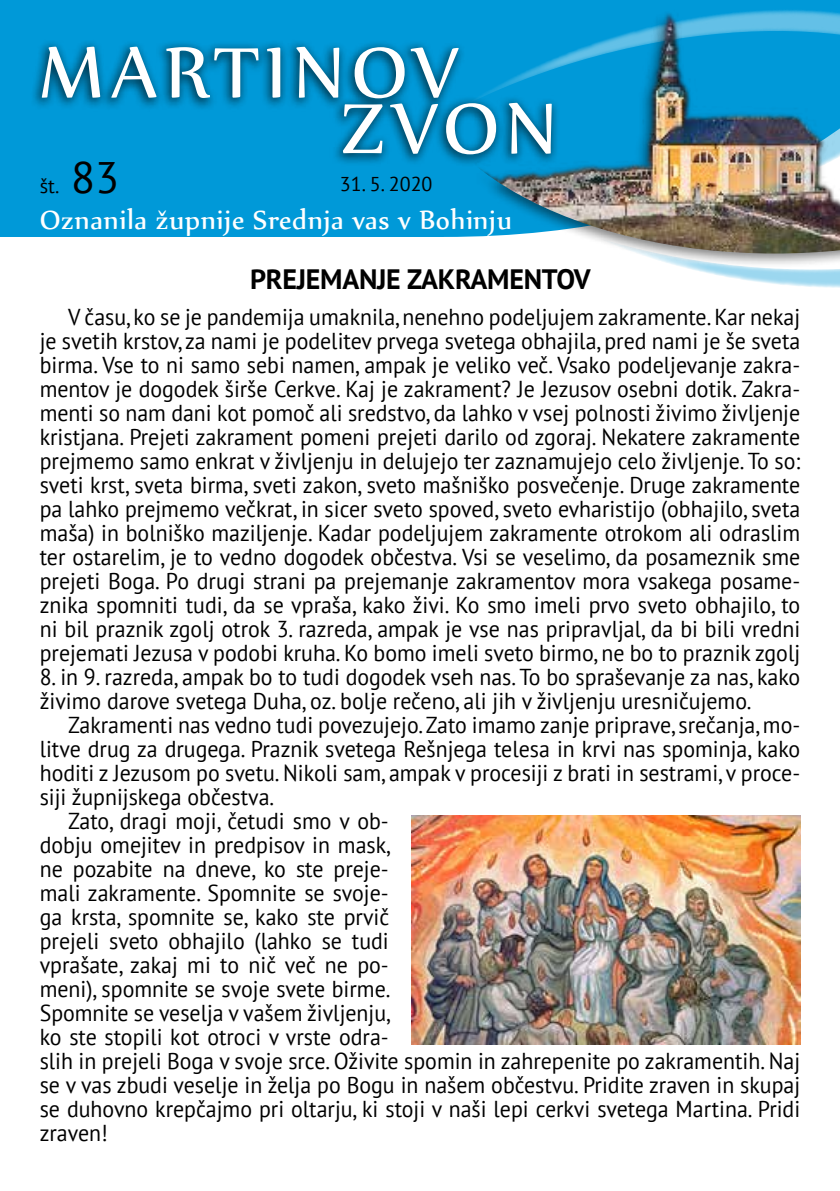
<style>
.page{position:relative;width:840px;height:1191px;background:#fff}
.page>*{position:absolute;margin:0;border:0;box-sizing:border-box;transform-origin:0 0}
.t1{font:86px "Nyala";letter-spacing:.075em;color:#fff}
.t2{font:32px "Nyala";letter-spacing:.02em;color:#fff}
.t3{font:700 28px "PT Sans";letter-spacing:-.01em;color:#000}
.t4{font:23px/24px "PT Sans";color:#000;text-align:justify;scale:.95 1}
.t5{font:20px "PT Sans";color:#000}
.s1{font-size:44px}
</style>
<div class="page">
<div style="left:0;top:0;width:839px;height:237px;background:#0099d8"></div>
<svg style="left:692px;top:269px;width:147px;height:19px"></svg>
<div style="left:29px;top:38px;width:531px;height:129px;background:#000;opacity:.6"></div>
<div style="left:469px;top:0;width:370px;height:269px;background:#000;opacity:.5"></div>
<img style="left:412px;top:0;width:427px;height:253px">
<img style="left:411px;top:815px;width:388px;height:229px">
<h1 class="t1" style="left:40px;top:20px;width:422px">MARTINOV</h1>
<h1 class="t1" style="left:341px;top:76px;width:217px">ZVON</h1>
<p class="t5" style="left:40px;top:173px;width:81px">št. <span class="s1">83</span></p>
<p class="t5" style="left:340px;top:171px;width:94px">31. 5. 2020</p>
<h2 class="t2" style="left:40px;top:200px;width:473px">Oznanila župnije Srednja vas v Bohinju</h2>
<p class="t3" style="left:250px;top:261px;width:342px">PREJEMANJE ZAKRAMENTOV</p>
<p class="t4" style="left:40px;top:304px;width:801px;text-indent:28px">V času, ko se je pandemija umaknila, nenehno podeljujem zakramente. Kar nekaj je svetih krstov, za nami je podelitev prvega svetega obhajila, pred nami je še sveta birma. Vse to ni samo sebi namen, ampak je veliko več. Vsako podeljevanje zakra&shy;mentov je dogodek širše Cerkve. Kaj je zakrament? Je Jezusov osebni dotik. Zakra&shy;menti so nam dani kot pomoč ali sredstvo, da lahko v vsej polnosti živimo življenje kristjana. Prejeti zakrament pomeni prejeti darilo od zgoraj. Nekatere zakramente prejmemo samo enkrat v življenju in delujejo ter zaznamujejo celo življenje. To so: sveti krst, sveta birma, sveti zakon, sveto mašniško posvečenje. Druge zakramente pa lahko prejmemo večkrat, in sicer sveto spoved, sveto evharistijo (obhajilo, sveta maša) in bolniško maziljenje. Kadar podeljujem zakramente otrokom ali odraslim ter ostarelim, je to vedno dogodek občestva. Vsi se veselimo, da posameznik sme prejeti Boga. Po drugi strani pa prejemanje zakramentov mora vsakega posame&shy;znika spomniti tudi, da se vpraša, kako živi. Ko smo imeli prvo sveto obhajilo, to ni bil praznik zgolj otrok 3. razreda, ampak je vse nas pripravljal, da bi bili vredni prejemati Jezusa v podobi kruha. Ko bomo imeli sveto birmo, ne bo to praznik zgolj</p>
<p class="t4" style="left:40px;top:664px;width:801px">8. in 9. razreda, ampak bo to tudi dogodek vseh nas. To bo spraševanje za nas, kako živimo darove svetega Duha, oz. bolje rečeno, ali jih v življenju uresničujemo.</p>
<p class="t4" style="left:68px;top:712px;width:771px">Zakramenti nas vedno tudi povezujejo. Zato imamo zanje priprave, srečanja, mo-</p>
<p class="t4" style="left:40px;top:736px;width:801px">litve drug za drugega. Praznik svetega Rešnjega telesa in krvi nas spominja, kako</p>
<p class="t4" style="left:40px;top:760px;width:801px">hoditi z Jezusom po svetu. Nikoli sam, ampak v procesiji z brati in sestrami, v proce-</p>
<p class="t4" style="left:40px;top:784px;width:248px">siji župnijskega občestva.</p>
<p class="t4" style="left:68px;top:808px;width:339px">Zato, dragi moji, četudi smo v ob-</p>
<p class="t4" style="left:40px;top:832px;width:370px">dobju omejitev in predpisov in mask,</p>
<p class="t4" style="left:40px;top:856px;width:369px">ne pozabite na dneve, ko ste preje-</p>
<p class="t4" style="left:40px;top:880px;width:369px">mali zakramente. Spomnite se svoje-</p>
<p class="t4" style="left:40px;top:904px;width:369px">ga krsta, spomnite se, kako ste prvič</p>
<p class="t4" style="left:40px;top:928px;width:369px">prejeli sveto obhajilo (lahko se tudi</p>
<p class="t4" style="left:40px;top:952px;width:369px">vprašate, zakaj mi to nič več ne po-</p>
<p class="t4" style="left:40px;top:976px;width:370px">meni), spomnite se svoje svete birme.</p>
<p class="t4" style="left:40px;top:1000px;width:370px">Spomnite se veselja v vašem življenju,</p>
<p class="t4" style="left:40px;top:1024px;width:369px">ko ste stopili kot otroci v vrste odra-</p>
<p class="t4" style="left:40px;top:1048px;width:801px">slih in prejeli Boga v svoje srce. Oživite spomin in zahrepenite po zakramentih. Naj</p>
<p class="t4" style="left:40px;top:1072px;width:801px">se v vas zbudi veselje in želja po Bogu in našem občestvu. Pridite zraven in skupaj</p>
<p class="t4" style="left:40px;top:1096px;width:801px">se duhovno krepčajmo pri oltarju, ki stoji v naši lepi cerkvi svetega Martina. Pridi</p>
<p class="t4" style="left:40px;top:1120px;width:73px">zraven!</p>
</div>
